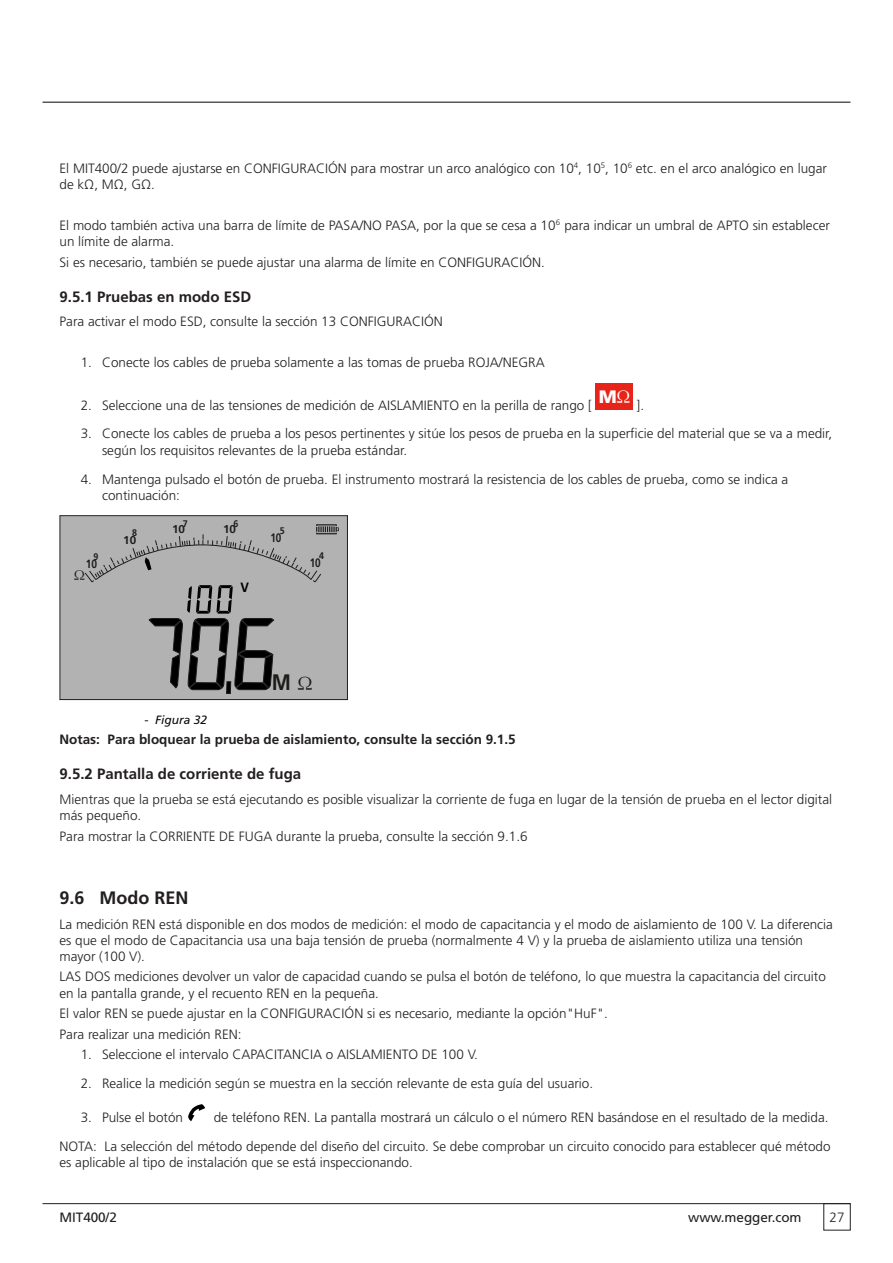
<style>
.page{position:relative;width:893px;height:1263px;background:#fff}
.page>*{position:absolute;margin:0;border:0;box-sizing:border-box;transform-origin:0 0}
.t1{font:700 22.5px "Frutiger LT Std";color:#1d1d1b;scale:.9 1}
.SUB_SECTION_HEADER{font:700 18px "Frutiger LT Pro";color:#231f20}
.t2{font:900 18px "Frutiger LT Pro";color:#fff}
.Set_HEADER{font:700 15px "Frutiger LT Pro";color:#231f20}
.Main_Copy{font:300 13.5px/16.2px "Frutiger LT Pro";color:#231f20}
.Main_Copy-2{font:700 13.5px "Frutiger LT Pro";color:#231f20}
.t3{font:13.5px "Frutiger LT Pro";letter-spacing:-.005em;color:#231f20}
.t4{font:700 13.5px "Frutiger LT Std";color:#000;scale:.94 1}
.t5{font:700 12.3px "Frutiger LT Std";color:#1d1d1b;scale:.81 1}
.FigureCopy{font:italic 12px "Frutiger LT Pro";color:#0c0806}
.t6{font:700 11.85px "Frutiger LT Std";color:#1d1d1b;scale:.85 1}
.t7{font:700 11.25px "Frutiger LT Std";color:#1d1d1b}
.t8{font:700 9.6px "Frutiger LT Std";color:#1d1d1b;scale:.92 1}
</style>
<div class="page">
<hr style="left:43px;top:1203px;width:807px;height:1px;background:#231f20">
<hr style="left:43px;top:102px;width:807px;height:1px;background:#231f20">
<div style="left:596px;top:383px;width:37px;height:26px;background:#e72419"></div>
<div style="left:60px;top:516px;width:287px;height:183px;background:#b2b2b2"></div>
<hr style="left:227px;top:682px;width:4px;height:11px;background:#000">
<div style="left:226px;top:681px;width:5px;height:13px;border:1px solid #1d1d1b"></div>
<div style="left:60px;top:515px;width:288px;height:185px;border:1px solid #231f20"></div>
<svg style="left:188px;top:1104px;width:17px;height:17px"></svg>
<svg style="left:85px;top:524px;width:254px;height:166px"></svg>
<p class="Main_Copy" style="left:60px;top:160px;width:769px">El MIT400/2 puede ajustarse en CONFIGURACIÓN para mostrar un arco analógico con 10<sup>4</sup>, 10<sup>5</sup>, 10<sup>6</sup> etc. en el arco analógico en lugar de kΩ, MΩ, GΩ.</p>
<p class="Main_Copy" style="left:60px;top:217px;width:772px">El modo también activa una barra de límite de PASA/NO PASA, por la que se cesa a 10<sup>6</sup> para indicar un umbral de APTO sin establecer un límite de alarma.</p>
<p class="Main_Copy" style="left:60px;top:254px;width:487px">Si es necesario, también se puede ajustar una alarma de límite en CONFIGURACIÓN.</p>
<p class="Set_HEADER" style="left:60px;top:287px;width:193px">9.5.1 Pruebas en modo ESD</p>
<p class="Main_Copy" style="left:60px;top:314px;width:385px">Para activar el modo ESD, consulte la sección 13 CONFIGURACIÓN</p>
<p class="Main_Copy" style="left:81px;top:354px;width:465px">1. Conecte los cables de prueba solamente a las tomas de prueba ROJA/NEGRA</p>
<p class="Main_Copy" style="left:81px;top:397px;width:513px">2. Seleccione una de las tensiones de medición de AISLAMIENTO en la perilla de rango [</p>
<p class="t2" style="left:599px;top:386px;width:19px">M</p>
<p class="Main_Copy" style="left:637px;top:397px;width:9px">].</p>
<p class="Main_Copy" style="left:102px;top:426px;width:732px;text-indent:-21px">3. Conecte los cables de prueba a los pesos pertinentes y sitúe los pesos de prueba en la superficie del material que se va a medir, según los requisitos relevantes de la prueba estándar.</p>
<p class="Main_Copy" style="left:102px;top:471px;width:688px;text-indent:-21px">4. Mantenga pulsado el botón de prueba. El instrumento mostrará la resistencia de los cables de prueba, como se indica a continuación:</p>
<p class="t8" style="left:94px;top:551px;width:7px">9</p>
<p class="t6" style="left:86px;top:557px;width:15px">10</p>
<p class="t8" style="left:132px;top:527px;width:7px">8</p>
<p class="t7" style="left:123px;top:533px;width:15px">10</p>
<p class="t8" style="left:183px;top:518px;width:7px">7</p>
<p class="t8" style="left:234px;top:518px;width:7px">6</p>
<p class="t7" style="left:172px;top:523px;width:15px">10</p>
<p class="t7" style="left:223px;top:523px;width:15px">10</p>
<p class="t4" style="left:240px;top:580px;width:11px">V</p>
<p class="t8" style="left:280px;top:525px;width:7px">5</p>
<p class="t5" style="left:270px;top:531px;width:15px">10</p>
<p class="t8" style="left:319px;top:550px;width:7px">4</p>
<p class="t5" style="left:310px;top:556px;width:15px">10</p>
<p class="t1" style="left:272px;top:669px;width:23px">M</p>
<p class="FigureCopy" style="left:145px;top:712px;width:64px">- Figura 32</p>
<p class="Main_Copy-2" style="left:60px;top:731px;width:458px">Notas: Para bloquear la prueba de aislamiento, consulte la sección 9.1.5</p>
<p class="Set_HEADER" style="left:60px;top:765px;width:243px">9.5.2 Pantalla de corriente de fuga</p>
<p class="Main_Copy" style="left:60px;top:791px;width:774px">Mientras que la prueba se está ejecutando es posible visualizar la corriente de fuga en lugar de la tensión de prueba en el lector digital más pequeño.</p>
<p class="Main_Copy" style="left:60px;top:828px;width:470px">Para mostrar la CORRIENTE DE FUGA durante la prueba, consulte la sección 9.1.6</p>
<p class="SUB_SECTION_HEADER" style="left:60px;top:887px;width:131px">9.6 Modo REN</p>
<p class="Main_Copy" style="left:60px;top:916px;width:775px">La medición REN está disponible en dos modos de medición: el modo de capacitancia y el modo de aislamiento de 100 V. La diferencia es que el modo de Capacitancia usa una baja tensión de prueba (normalmente 4 V) y la prueba de aislamiento utiliza una tensión mayor (100 V).</p>
<p class="Main_Copy" style="left:60px;top:969px;width:768px">LAS DOS mediciones devolver un valor de capacidad cuando se pulsa el botón de teléfono, lo que muestra la capacitancia del circuito en la pantalla grande, y el recuento REN en la pequeña.</p>
<p class="Main_Copy" style="left:60px;top:1005px;width:550px">El valor REN se puede ajustar en la CONFIGURACIÓN si es necesario, mediante la opción"HuF".</p>
<p class="Main_Copy" style="left:60px;top:1026px;width:184px">Para realizar una medición REN:</p>
<p class="Main_Copy" style="left:81px;top:1046px;width:399px">1. Seleccione el intervalo CAPACITANCIA o AISLAMIENTO DE 100 V.</p>
<p class="Main_Copy" style="left:81px;top:1075px;width:514px">2. Realice la medición según se muestra en la sección relevante de esta guía del usuario.</p>
<p class="Main_Copy" style="left:81px;top:1109px;width:104px">3. Pulse el botón</p>
<p class="Main_Copy" style="left:214px;top:1109px;width:616px">de teléfono REN. La pantalla mostrará un cálculo o el número REN basándose en el resultado de la medida.</p>
<p class="Main_Copy" style="left:60px;top:1138px;width:772px">NOTA: La selección del método depende del diseño del circuito. Se debe comprobar un circuito conocido para establecer qué método es aplicable al tipo de instalación que se está inspeccionando.</p>
<p class="t3" style="left:60px;top:1210px;width:59px">MIT400/2</p>
<p class="t3" style="left:688px;top:1210px;width:115px">www.megger.com</p>
<p class="Main_Copy" style="left:829px;top:1209px;width:17px">27</p>
</div>
